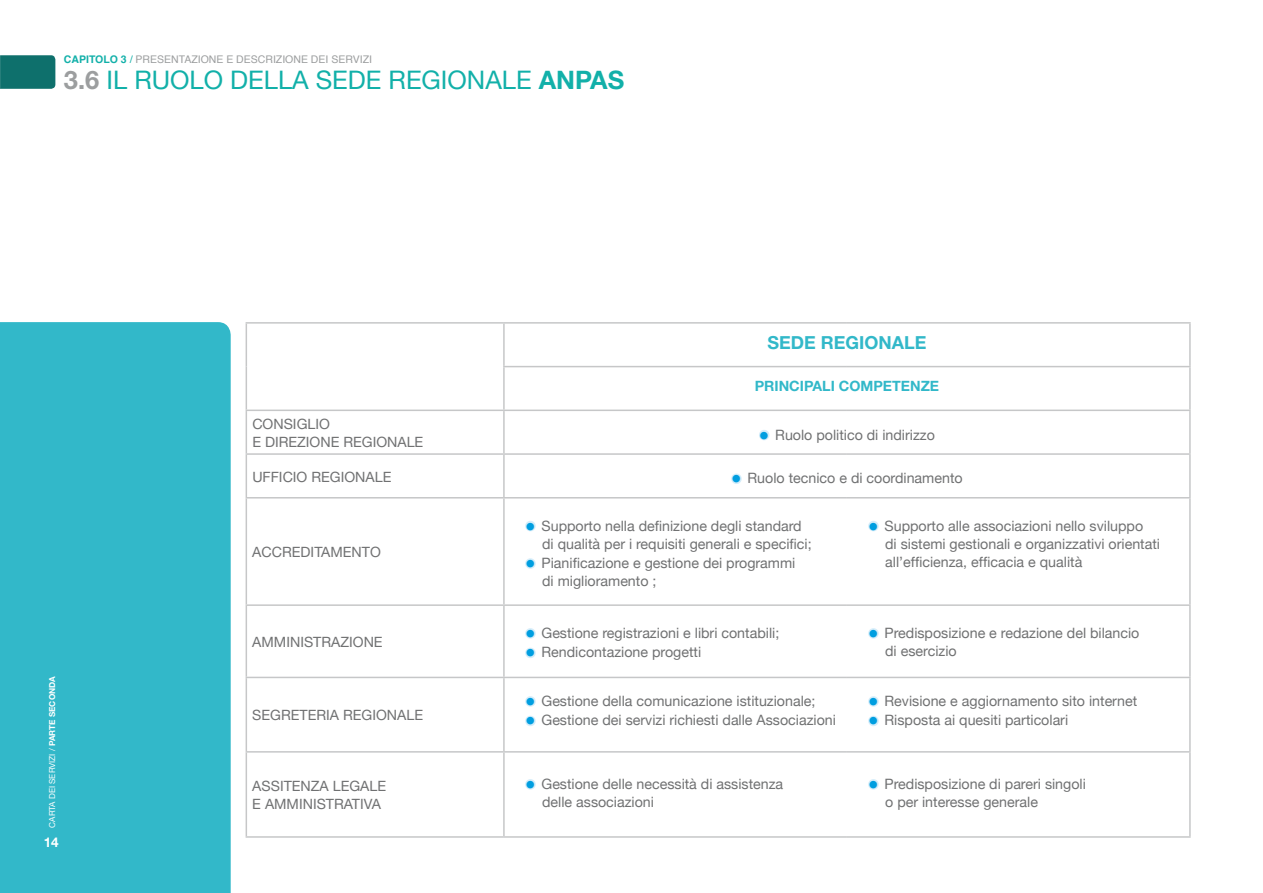
<style>
.page{position:relative;width:1263px;height:893px;background:#fff}
.page>*{position:absolute;margin:0;border:0;box-sizing:border-box;transform-origin:0 0}
.t1{font:25.5px "Helvetica Neue";color:#12b0a9}
.t2{font:700 18px "Helvetica Neue";color:#32b8c9}
.t3{font:14.25px/18px "Helvetica Neue";color:#707172}
.t4{font:14.25px/18px "Helvetica Neue";color:#707172}
.t5{font:700 14.25px "Helvetica Neue";color:#32b8c9}
.t6{font:700 13.5px "Helvetica Neue LT Std";color:#fff}
.t7{font:10.5px "Helvetica";color:#9c9e9f}
.t8{font:8.25px "Helvetica Neue";color:#fff}
.s1{font-weight:700;color:#12b0a9}
.s2{color:#12b0a9}
.s3{font-weight:700;color:#9c9e9f}
.s4{font-weight:700}
.s5{font-size:21px;color:#009ee0}
</style>
<div class="page">
<div style="left:0;top:322px;width:231px;height:571px;background:#32b8c9"></div>
<svg style="left:505px;top:367px;width:684px;height:312px"></svg>
<hr style="left:246px;top:322px;width:258px;height:2px;background:#c6c7c8">
<hr style="left:246px;top:324px;width:1px;height:43px;background:#c6c7c8">
<hr style="left:504px;top:322px;width:343px;height:2px;background:#c6c7c8">
<hr style="left:503px;top:324px;width:2px;height:42px;background:#c6c7c8">
<hr style="left:847px;top:322px;width:344px;height:2px;background:#c6c7c8">
<hr style="left:1189px;top:324px;width:2px;height:42px;background:#c6c7c8">
<hr style="left:246px;top:367px;width:1px;height:43px;background:#c6c7c8">
<hr style="left:503px;top:366px;width:344px;height:1px;background:#c6c7c8">
<hr style="left:503px;top:367px;width:2px;height:43px;background:#c6c7c8">
<hr style="left:847px;top:366px;width:344px;height:1px;background:#c6c7c8">
<hr style="left:1189px;top:367px;width:2px;height:43px;background:#c6c7c8">
<hr style="left:246px;top:410px;width:258px;height:1px;background:#c6c7c8">
<hr style="left:246px;top:411px;width:1px;height:42px;background:#c6c7c8">
<hr style="left:504px;top:410px;width:343px;height:1px;background:#c6c7c8">
<hr style="left:503px;top:411px;width:2px;height:42px;background:#c6c7c8">
<hr style="left:847px;top:410px;width:344px;height:1px;background:#c6c7c8">
<hr style="left:1189px;top:411px;width:2px;height:42px;background:#c6c7c8">
<hr style="left:246px;top:453px;width:258px;height:2px;background:#c6c7c8">
<hr style="left:246px;top:455px;width:1px;height:42px;background:#c6c7c8">
<hr style="left:504px;top:453px;width:343px;height:2px;background:#c6c7c8">
<hr style="left:503px;top:455px;width:2px;height:42px;background:#c6c7c8">
<hr style="left:847px;top:453px;width:344px;height:2px;background:#c6c7c8">
<hr style="left:1189px;top:455px;width:2px;height:42px;background:#c6c7c8">
<hr style="left:246px;top:497px;width:258px;height:1px;background:#c6c7c8">
<hr style="left:246px;top:498px;width:1px;height:106px;background:#c6c7c8">
<hr style="left:504px;top:497px;width:343px;height:1px;background:#c6c7c8">
<hr style="left:503px;top:498px;width:2px;height:106px;background:#c6c7c8">
<hr style="left:847px;top:497px;width:344px;height:1px;background:#c6c7c8">
<hr style="left:1189px;top:498px;width:2px;height:106px;background:#c6c7c8">
<hr style="left:246px;top:604px;width:258px;height:2px;background:#c6c7c8">
<hr style="left:246px;top:606px;width:1px;height:71px;background:#c6c7c8">
<hr style="left:504px;top:604px;width:343px;height:2px;background:#c6c7c8">
<hr style="left:503px;top:606px;width:2px;height:71px;background:#c6c7c8">
<hr style="left:847px;top:604px;width:344px;height:2px;background:#c6c7c8">
<hr style="left:1189px;top:606px;width:2px;height:71px;background:#c6c7c8">
<hr style="left:246px;top:677px;width:258px;height:1px;background:#c6c7c8">
<hr style="left:246px;top:678px;width:1px;height:73px;background:#c6c7c8">
<hr style="left:504px;top:677px;width:343px;height:1px;background:#c6c7c8">
<hr style="left:503px;top:678px;width:2px;height:73px;background:#c6c7c8">
<hr style="left:847px;top:677px;width:344px;height:1px;background:#c6c7c8">
<hr style="left:1189px;top:678px;width:2px;height:73px;background:#c6c7c8">
<hr style="left:246px;top:751px;width:258px;height:2px;background:#c6c7c8">
<hr style="left:246px;top:753px;width:1px;height:83px;background:#c6c7c8">
<hr style="left:504px;top:751px;width:343px;height:2px;background:#c6c7c8">
<hr style="left:503px;top:753px;width:2px;height:83px;background:#c6c7c8">
<hr style="left:847px;top:751px;width:344px;height:2px;background:#c6c7c8">
<hr style="left:1189px;top:753px;width:2px;height:83px;background:#c6c7c8">
<hr style="left:246px;top:836px;width:258px;height:2px;background:#c6c7c8">
<hr style="left:504px;top:836px;width:343px;height:2px;background:#c6c7c8">
<hr style="left:847px;top:836px;width:344px;height:2px;background:#c6c7c8">
<svg style="left:757px;top:427px;width:15px;height:16px"></svg>
<svg style="left:729px;top:471px;width:15px;height:15px"></svg>
<svg style="left:523px;top:518px;width:15px;height:16px"></svg>
<svg style="left:523px;top:556px;width:15px;height:15px"></svg>
<svg style="left:866px;top:518px;width:15px;height:16px"></svg>
<svg style="left:523px;top:626px;width:15px;height:34px"></svg>
<svg style="left:866px;top:626px;width:15px;height:15px"></svg>
<svg style="left:525px;top:696px;width:11px;height:30px"></svg>
<svg style="left:868px;top:696px;width:11px;height:30px"></svg>
<svg style="left:525px;top:779px;width:11px;height:11px"></svg>
<svg style="left:868px;top:779px;width:11px;height:11px"></svg>
<svg style="left:0;top:55px;width:55px;height:34px;background:#12726e"></svg>
<p class="t7" style="left:64px;top:51px;width:310px"><span class="s1">CAPITOLO 3</span> <span class="s2">/</span> PRESENTAZIONE E DESCRIZIONE DEI SERVIZI</p>
<h1 class="t1" style="left:64px;top:64px;width:562px"><span class="s3">3.6</span> IL RUOLO DELLA SEDE REGIONALE <span class="s4">ANPAS</span></h1>
<p class="t2" style="left:767px;top:332px;width:160px">SEDE REGIONALE</p>
<p class="t5" style="left:755px;top:377px;width:186px">PRINCIPALI COMPETENZE</p>
<p class="t4" style="left:252px;top:414px;width:172px">CONSIGLIO<br>E DIREZIONE REGIONALE</p>
<p class="t3" style="left:759px;top:425px;width:177px"><span class="s5">•</span> Ruolo politico di indirizzo</p>
<p class="t4" style="left:252px;top:467px;width:141px">UFFICIO REGIONALE</p>
<p class="t3" style="left:731px;top:469px;width:233px"><span class="s5">•</span> Ruolo tecnico e di coordinamento</p>
<p class="t8" style="left:47px;top:827px;width:153px;rotate:-90deg">CARTA DEI SERVIZI / <span class="s4">PARTE SECONDA</span></p>
<p class="t6" style="left:44px;top:834px;width:17px">14</p>
<p class="t4" style="left:252px;top:543px;width:130px">ACCREDITAMENTO</p>
<p class="t4" style="left:252px;top:633px;width:132px">AMMINISTRAZIONE</p>
<p class="t4" style="left:252px;top:706px;width:172px">SEGRETERIA REGIONALE</p>
<p class="t3" style="left:542px;top:516px;width:271px;text-indent:-17px"><span class="s5">•</span> Supporto nella definizione degli standard di qualità per i requisiti generali e specifici;</p>
<p class="t3" style="left:542px;top:554px;width:255px;text-indent:-17px"><span class="s5">•</span> Pianificazione e gestione dei programmi di miglioramento ;</p>
<p class="t3" style="left:885px;top:516px;width:276px;text-indent:-17px"><span class="s5">•</span> Supporto alle associazioni nello sviluppo<br>di sistemi gestionali e organizzativi orientati all’efficienza, efficacia e qualità</p>
<p class="t3" style="left:525px;top:624px;width:256px"><span class="s5">•</span> Gestione registrazioni e libri contabili;</p>
<p class="t3" style="left:525px;top:643px;width:177px"><span class="s5">•</span> Rendicontazione progetti</p>
<p class="t3" style="left:885px;top:624px;width:256px;text-indent:-17px"><span class="s5">•</span> Predisposizione e redazione del bilancio di esercizio</p>
<p class="t3" style="left:525px;top:692px;width:292px"><span class="s5">•</span> Gestione della comunicazione istituzionale;</p>
<p class="t3" style="left:525px;top:711px;width:312px"><span class="s5">•</span> Gestione dei servizi richiesti dalle Associazioni</p>
<p class="t3" style="left:868px;top:692px;width:271px"><span class="s5">•</span> Revisione e aggiornamento sito internet</p>
<p class="t3" style="left:868px;top:711px;width:202px"><span class="s5">•</span> Risposta ai quesiti particolari</p>
<p class="t4" style="left:252px;top:777px;width:135px">ASSITENZA LEGALE<br>E AMMINISTRATIVA</p>
<p class="t3" style="left:542px;top:775px;width:243px;text-indent:-17px"><span class="s5">•</span> Gestione delle necessità di assistenza delle associazioni</p>
<p class="t3" style="left:885px;top:775px;width:202px;text-indent:-17px"><span class="s5">•</span> Predisposizione di pareri singoli o per interesse generale</p>
</div>
